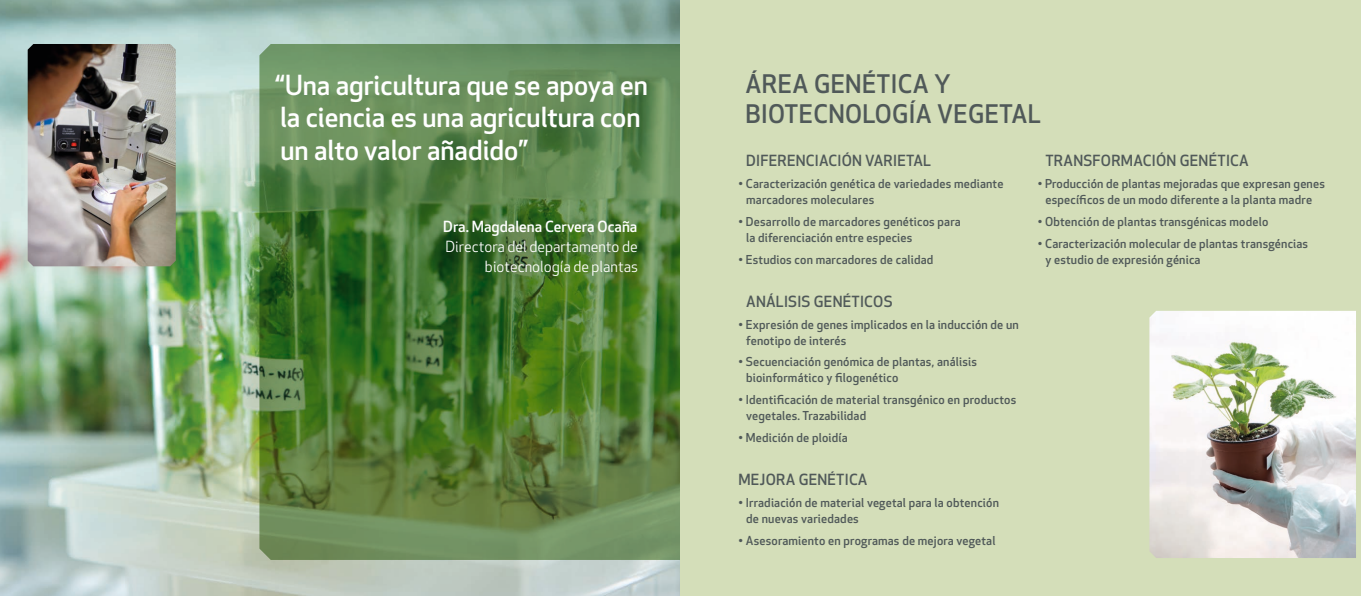
<style>
.page{position:relative;width:1361px;height:596px;background:#fff}
.page>*{position:absolute;margin:0;border:0;box-sizing:border-box;transform-origin:0 0}
.t1{font:500 27px/32.4px "Apex New";color:#fff}
.t2{font:500 25px/30px "Apex New";letter-spacing:.015em;color:#505959}
.t3{font:500 15px "Apex New";letter-spacing:.015em;color:#505959}
.t4{font:15px/20px "Apex New";color:#fff;text-align:right}
.t5{font:500 15px "Apex New";color:#fff}
.Texto_base{font:500 12px/16px "Apex New";letter-spacing:.015em;color:#505959}
</style>
<div class="page">
<img style="left:0;top:0;width:680px;height:595px">
<svg style="left:259px;top:44px;width:421px;height:515px;background:#577f42"></svg>
<img style="left:28px;top:44px;width:148px;height:222px">
<div style="left:680px;top:0;width:681px;height:595px;background:#d4deb9"></div>
<img style="left:1149px;top:310px;width:207px;height:247px">
<p class="t1" style="left:276px;top:68px;width:373px">“Una agricultura que se apoya en la ciencia es una agricultura con un alto valor añadido”</p>
<p class="t5" style="left:443px;top:217px;width:195px">Dra. Magdalena Cervera Ocaña</p>
<p class="t4" style="left:445px;top:237px;width:194px">Directora del departamento de biotecnología de plantas</p>
<p class="t2" style="left:745px;top:69px;width:297px">ÁREA GENÉTICA Y<br>BIOTECNOLOGÍA VEGETAL</p>
<p class="t3" style="left:746px;top:151px;width:186px">DIFERENCIACIÓN VARIETAL</p>
<p class="Texto_base" style="left:746px;top:175px;width:259px;text-indent:-8px">• Caracterización genética de variedades mediante marcadores moleculares</p>
<p class="Texto_base" style="left:746px;top:213px;width:216px;text-indent:-8px">• Desarrollo de marcadores genéticos para la diferenciación entre especies</p>
<p class="Texto_base" style="left:738px;top:251px;width:196px">• Estudios con marcadores de calidad</p>
<p class="t3" style="left:746px;top:291px;width:148px">ANÁLISIS GENÉTICOS</p>
<p class="Texto_base" style="left:746px;top:316px;width:274px;text-indent:-8px">• Expresión de genes implicados en la inducción de un fenotipo de interés</p>
<p class="Texto_base" style="left:746px;top:353px;width:232px;text-indent:-8px">• Secuenciación genómica de plantas, análisis bioinformático y filogenético</p>
<p class="Texto_base" style="left:746px;top:391px;width:272px;text-indent:-8px">• Identificación de material transgénico en productos vegetales. Trazabilidad</p>
<p class="Texto_base" style="left:738px;top:429px;width:111px">• Medición de ploidía</p>
<p class="t3" style="left:738px;top:469px;width:130px">MEJORA GENÉTICA</p>
<p class="Texto_base" style="left:746px;top:494px;width:254px;text-indent:-8px">• Irradiación de material vegetal para la obtención de nuevas variedades</p>
<p class="Texto_base" style="left:738px;top:531px;width:258px">• Asesoramiento en programas de mejora vegetal</p>
<p class="t3" style="left:1045px;top:151px;width:205px">TRANSFORMACIÓN GENÉTICA</p>
<p class="Texto_base" style="left:1037px;top:175px;width:289px;text-align:center">• Producción de plantas mejoradas que expresan genes específicos de un modo diferente a la planta madre</p>
<p class="Texto_base" style="left:1037px;top:213px;width:232px">• Obtención de plantas transgénicas modelo</p>
<p class="Texto_base" style="left:1045px;top:235px;width:264px;text-indent:-8px">• Caracterización molecular de plantas transgéncias y estudio de expresión génica</p>
</div>
